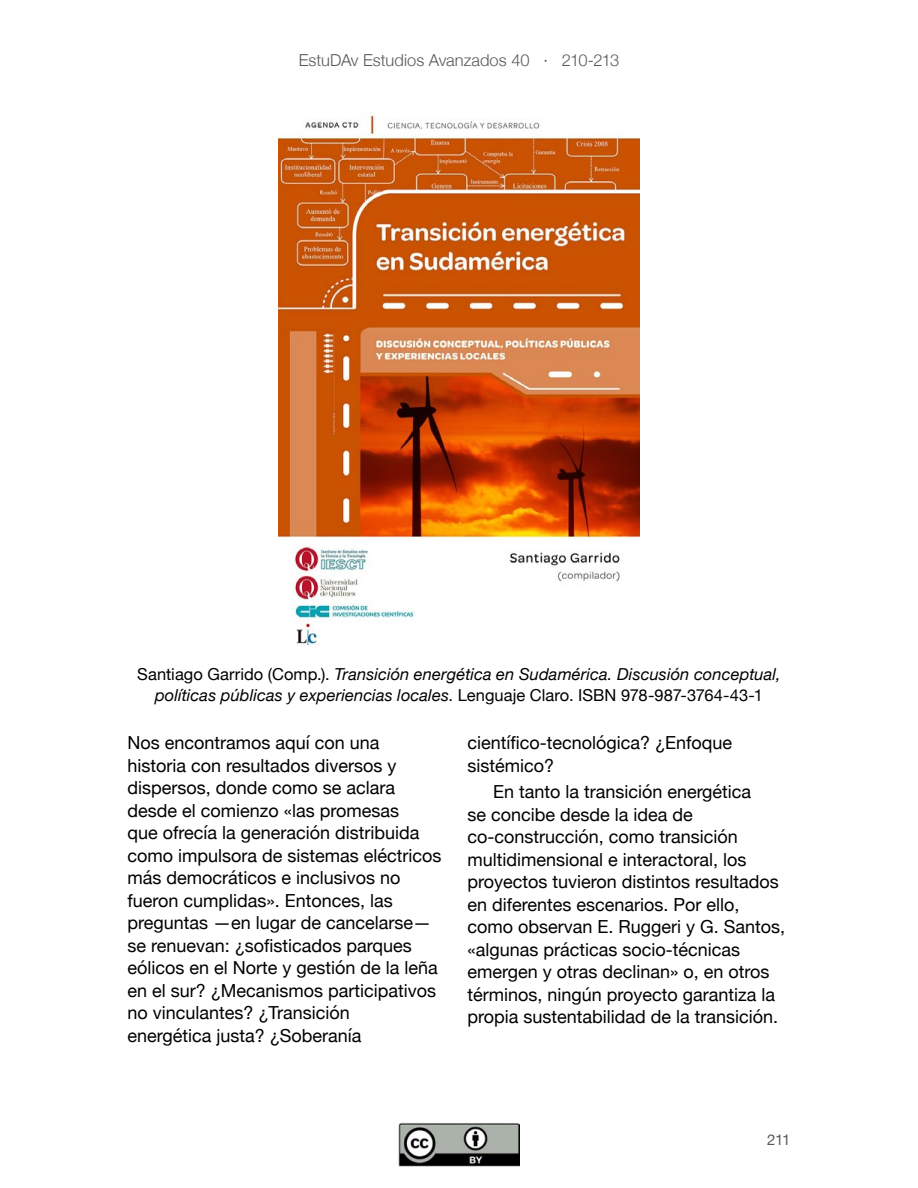
<style>
.page{position:relative;width:918px;height:1188px;background:#fff}
.page>*{position:absolute;margin:0;border:0;box-sizing:border-box;transform-origin:0 0}
.t1{font:18px/22.5px "Helvetica Neue";color:#000}
.t2{font:italic 16.5px/21px "Helvetica Neue";letter-spacing:.005em;color:#000;text-align:center}
.t3{font:300 16.5px "Helvetica Neue";color:#58595b}
.t4{font:15px "Helvetica Neue";color:#58595b}
.s1{font-style:normal}
</style>
<div class="page">
<img style="left:399px;top:1123px;width:120px;height:44px">
<img style="left:278px;top:114px;width:362px;height:532px">
<p class="t3" style="left:299px;top:47px;width:322px">EstuDAv Estudios Avanzados 40 · 210-213</p>
<p class="t2" style="left:137px;top:665px;width:645px"><span class="s1">Santiago Garrido (Comp.).</span> Transición energética en Sudamérica. Discusión conceptual, políticas públicas y experiencias locales<span class="s1">. Lenguaje Claro. ISBN 978-987-3764-43-1</span></p>
<p class="t1" style="left:128px;top:732px;width:316px">Nos encontramos aquí con una historia con resultados diversos y dispersos, donde como se aclara desde el comienzo «las promesas<br>que ofrecía la generación distribuida como impulsora de sistemas eléctricos más democráticos e inclusivos no fueron cumplidas». Entonces, las preguntas —en lugar de cancelarse— se renuevan: ¿sofisticados parques eólicos en el Norte y gestión de la leña en el sur? ¿Mecanismos participativos no vinculantes? ¿Transición<br>energética justa? ¿Soberanía</p>
<p class="t1" style="left:468px;top:732px;width:266px">científico-tecnológica? ¿Enfoque sistémico?</p>
<p class="t1" style="left:468px;top:782px;width:319px;text-indent:26px">En tanto la transición energética<br>se concibe desde la idea de co-construcción, como transición multidimensional e interactoral, los proyectos tuvieron distintos resultados en diferentes escenarios. Por ello, como observan E. Ruggeri y G. Santos, «algunas prácticas socio-técnicas emergen y otras declinan» o, en otros términos, ningún proyecto garantiza la propia sustentabilidad de la transición.</p>
<p class="t4" style="left:767px;top:1129px;width:25px">211</p>
</div>
